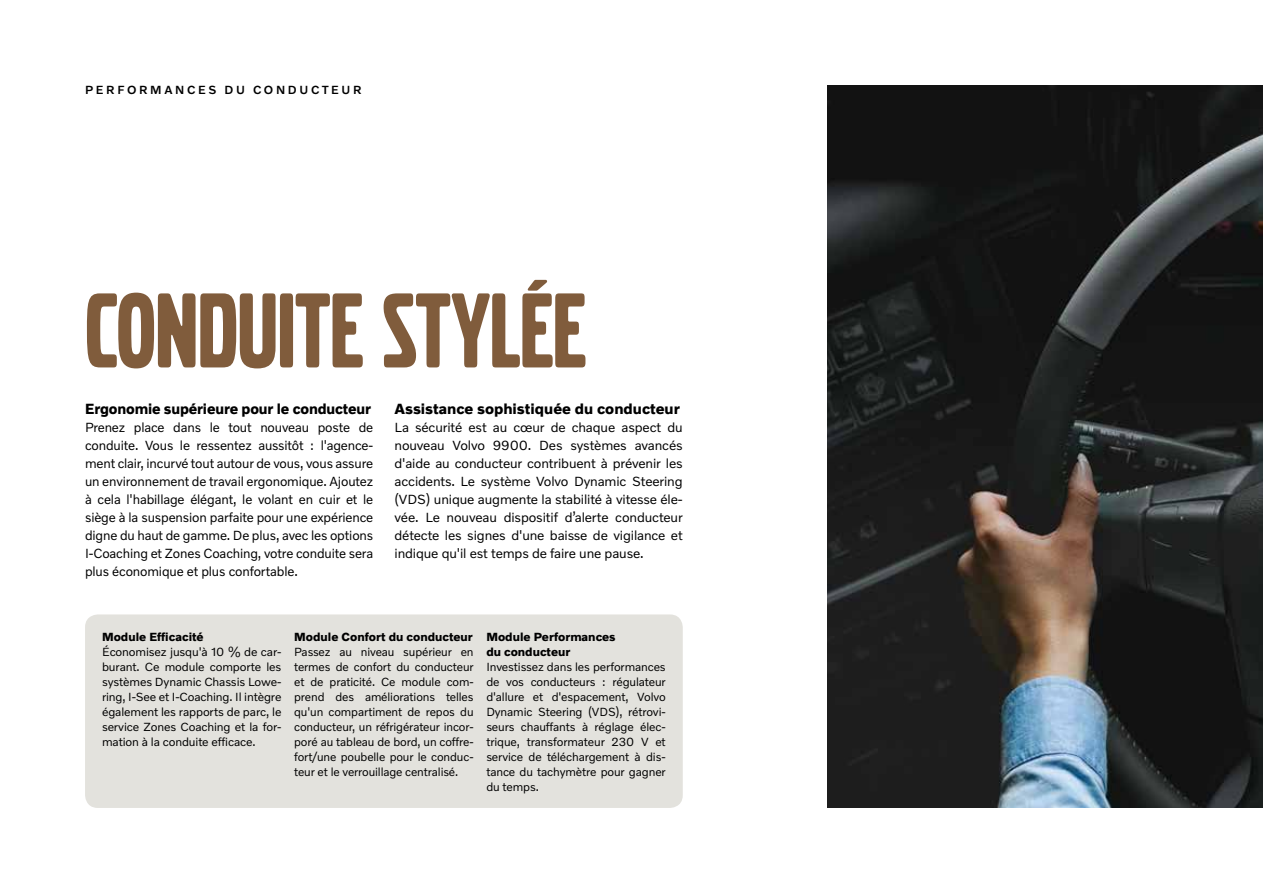
<style>
.page{position:relative;width:1263px;height:893px;background:#fff}
.page>*{position:absolute;margin:0;border:0;box-sizing:border-box;transform-origin:0 0}
.t1{font:111px "Volvo Broad Pro";letter-spacing:-.005em;color:#805c3c}
.t2{font:700 15px "Volvo Novum";letter-spacing:-.01em;color:#000;scale:.96 1}
.t3{font:700 15px "Volvo Novum";letter-spacing:-.01em;color:#000}
.t4{font:13.5px/18px "Volvo Novum";letter-spacing:-.01em;color:#000;text-align:justify}
.t5{font:12px/15px "Volvo Novum";letter-spacing:-.01em;color:#000;text-align:justify}
.t6{font:700 12px/15px "Volvo Novum";color:#000}
.t7{font:500 12px "Volvo Novum";letter-spacing:.22em;color:#000}
</style>
<div class="page">
<img style="left:828px;top:85px;width:435px;height:723px">
<div style="left:85px;top:614px;width:598px;height:194px;background:#e3e2dd;border-radius:13px"></div>
<p class="t7" style="left:85px;top:83px;width:278px">PERFORMANCES DU CONDUCTEUR</p>
<h1 class="t1" style="left:85px;top:279px;width:502px">CONDUITE STYLÉE</h1>
<p class="t2" style="left:85px;top:399px;width:299px">Ergonomie supérieure pour le conducteur</p>
<p class="t4" style="left:85px;top:417px;width:290px">Prenez place dans le tout nouveau poste de conduite. Vous le ressentez aussitôt : l'agence&shy;ment clair, incurvé tout autour de vous, vous assure un environnement de travail ergonomique. Ajoutez à cela l'habillage élégant, le volant en cuir et le siège à la suspension parfaite pour une expérience digne du haut de gamme. De plus, avec les options I-Coaching et Zones Coaching, votre conduite sera plus économique et plus confortable.</p>
<p class="t3" style="left:394px;top:399px;width:287px">Assistance sophistiquée du conducteur</p>
<p class="t4" style="left:394px;top:417px;width:290px">La sécurité est au cœur de chaque aspect du nouveau Volvo 9900. Des systèmes avancés d'aide au conducteur contribuent à prévenir les accidents. Le système Volvo Dynamic Steering (VDS) unique augmente la stabilité à vitesse éle&shy;vée. Le nouveau dispositif d’alerte conducteur détecte les signes d'une baisse de vigilance et indique qu'il est temps de faire une pause.</p>
<p class="t6" style="left:102px;top:629px;width:103px">Module Efficacité</p>
<p class="t5" style="left:102px;top:644px;width:181px">Économisez jusqu'à 10 % de car&shy;burant. Ce module comporte les systèmes Dynamic Chassis Lowe&shy;ring, I-See et I-Coaching. Il intègre également les rapports de parc, le service Zones Coaching et la for&shy;mation à la conduite efficace.</p>
<p class="t6" style="left:294px;top:629px;width:180px">Module Confort du conducteur</p>
<p class="t5" style="left:294px;top:644px;width:181px">Passez au niveau supérieur en termes de confort du conducteur et de praticité. Ce module com&shy;prend des améliorations telles qu'un compartiment de repos du conducteur, un réfrigérateur incor&shy;poré au tableau de bord, un coffre&shy;fort/une poubelle pour le conduc&shy;teur et le verrouillage centralisé.</p>
<p class="t6" style="left:486px;top:629px;width:131px">Module Performances du conducteur</p>
<p class="t5" style="left:486px;top:659px;width:181px">Investissez dans les performances de vos conducteurs : régulateur d'allure et d'espacement, Volvo Dynamic Steering (VDS), rétrovi&shy;seurs chauffants à réglage élec&shy;trique, transformateur 230 V et service de téléchargement à dis&shy;tance du tachymètre pour gagner du temps.</p>
</div>
